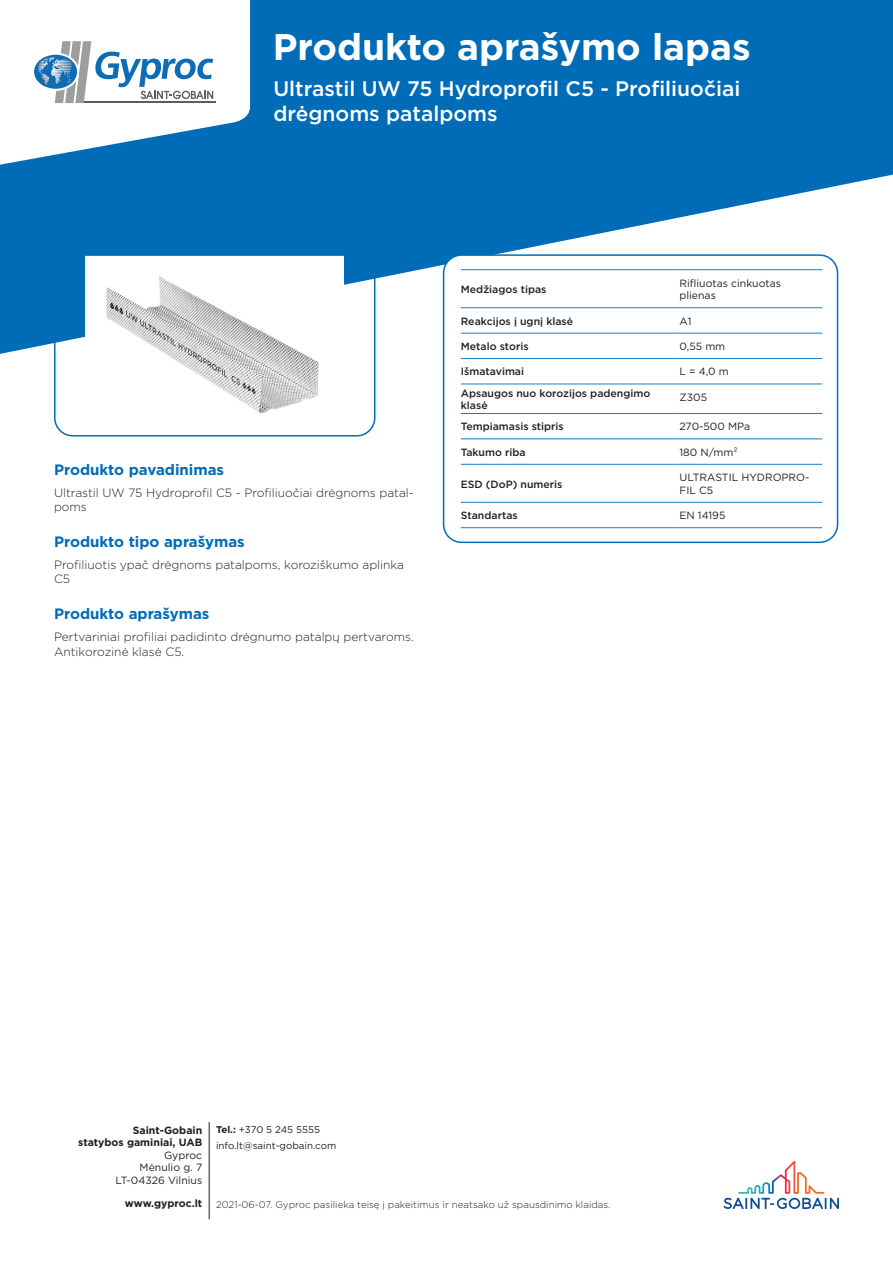
<style>
.page{position:relative;width:893px;height:1263px;background:#fff}
.page>*{position:absolute;margin:0;border:0;box-sizing:border-box;transform-origin:0 0}
.t1{font:700 37.05px "Gotham";color:#fff}
.Header_Name{font:500 21px/25.2px "Gotham";color:#fff}
.Longname{font:700 15px "Gotham";color:#006cb7}
.Shortname{font:300 12px/14.4px "Gotham";color:#231f20}
.column_1{font:500 10.5px/12.6px "Gotham";color:#231f20}
.column_2{font:10.5px/12.6px "Gotham";color:#231f20}
.t2{font:700 10.5px/12.6px "Gotham";color:#231f20;text-align:right}
.t3{font:300 9.75px "Gotham";color:#231f20}
.t4{font:9.75px/16.2px "Gotham";color:#231f20}
.s1{font-weight:700}
</style>
<div class="page">
<svg style="left:0;top:0;width:893px;height:354px;background:#2481c1"></svg>
<svg style="left:0;top:0;width:250px;height:170px"></svg>
<hr style="left:209px;top:1122px;width:1px;height:97px;background:#231f20">
<svg style="left:724px;top:1161px;width:115px;height:48px"></svg>
<img style="left:86px;top:257px;width:258px;height:156px">
<div style="left:54px;top:254px;width:321px;height:183px;border:2px solid #006cb7;border-radius:18px"></div>
<div style="left:444px;top:255px;width:393px;height:287px;background:#fff;border-radius:18px"></div>
<hr style="left:461px;top:269px;width:212px;height:1px;background:#197cc1">
<hr style="left:673px;top:269px;width:149px;height:1px;background:#197cc1">
<hr style="left:461px;top:307px;width:212px;height:1px;background:#197cc1">
<hr style="left:673px;top:307px;width:149px;height:1px;background:#197cc1">
<hr style="left:461px;top:333px;width:212px;height:1px;background:#197cc1">
<hr style="left:673px;top:333px;width:149px;height:1px;background:#197cc1">
<hr style="left:461px;top:358px;width:212px;height:1px;background:#197cc1">
<hr style="left:673px;top:358px;width:149px;height:1px;background:#197cc1">
<hr style="left:461px;top:384px;width:212px;height:1px;background:#197cc1">
<hr style="left:673px;top:384px;width:149px;height:1px;background:#197cc1">
<hr style="left:461px;top:413px;width:212px;height:1px;background:#197cc1">
<hr style="left:673px;top:413px;width:149px;height:1px;background:#197cc1">
<hr style="left:461px;top:438px;width:212px;height:1px;background:#197cc1">
<hr style="left:673px;top:438px;width:149px;height:1px;background:#197cc1">
<hr style="left:461px;top:464px;width:212px;height:1px;background:#197cc1">
<hr style="left:673px;top:464px;width:149px;height:1px;background:#197cc1">
<hr style="left:461px;top:502px;width:212px;height:1px;background:#197cc1">
<hr style="left:461px;top:527px;width:212px;height:1px;background:#197cc1">
<hr style="left:673px;top:502px;width:149px;height:1px;background:#197cc1">
<hr style="left:673px;top:527px;width:149px;height:1px;background:#197cc1">
<div style="left:443px;top:254px;width:395px;height:289px;border:2px solid #006cb7;border-radius:18px"></div>
<h1 class="t1" style="left:273px;top:22px;width:479px">Produkto aprašymo lapas</h1>
<p class="Header_Name" style="left:273px;top:76px;width:469px">Ultrastil UW 75 Hydroprofil C5 - Profiliuočiai drėgnoms patalpoms</p>
<p class="Longname" style="left:54px;top:460px;width:172px">Produkto pavadinimas</p>
<p class="Shortname" style="left:54px;top:485px;width:361px">Ultrastil UW 75 Hydroprofil C5 - Profiliuočiai drėgnoms patal&shy;poms</p>
<p class="Longname" style="left:54px;top:532px;width:192px">Produkto tipo aprašymas</p>
<p class="Shortname" style="left:54px;top:557px;width:352px">Profiliuotis ypač drėgnoms patalpoms, koroziškumo aplinka<br>C5</p>
<p class="Longname" style="left:54px;top:604px;width:157px">Produkto aprašymas</p>
<p class="Shortname" style="left:54px;top:630px;width:361px">Pertvariniai profiliai padidinto drėgnumo patalpų pertvaroms.<br>Antikorozinė klasė C5.</p>
<p class="column_1" style="left:461px;top:283px;width:87px">Medžiagos tipas</p>
<p class="column_2" style="left:679px;top:276px;width:103px">Rifliuotas cinkuotas plienas</p>
<p class="column_1" style="left:461px;top:314px;width:114px">Reakcijos į ugnį klasė</p>
<p class="column_2" style="left:679px;top:314px;width:14px">A1</p>
<p class="column_1" style="left:461px;top:340px;width:69px">Metalo storis</p>
<p class="column_2" style="left:679px;top:340px;width:47px">0,55 mm</p>
<p class="column_1" style="left:461px;top:365px;width:65px">Išmatavimai</p>
<p class="column_2" style="left:679px;top:365px;width:51px">L = 4,0 m</p>
<p class="column_1" style="left:461px;top:386px;width:191px">Apsaugos nuo korozijos padengimo klasė</p>
<p class="column_2" style="left:679px;top:391px;width:29px">Z305</p>
<p class="column_1" style="left:461px;top:420px;width:105px">Tempiamasis stipris</p>
<p class="column_2" style="left:679px;top:420px;width:72px">270-500 MPa</p>
<p class="column_1" style="left:461px;top:446px;width:66px">Takumo riba</p>
<p class="column_2" style="left:679px;top:446px;width:60px">180 N/mm²</p>
<p class="column_1" style="left:461px;top:477px;width:103px">ESD (DoP) numeris</p>
<p class="column_2" style="left:679px;top:471px;width:131px">ULTRASTIL HYDROPRO-<br>FIL C5</p>
<p class="column_1" style="left:461px;top:509px;width:58px">Standartas</p>
<p class="column_2" style="left:679px;top:509px;width:47px">EN 14195</p>
<p class="t2" style="left:78px;top:1123px;width:126px">Saint-Gobain<br>statybos gaminiai, UAB</p>
<p class="column_2" style="left:115px;top:1148px;width:88px;text-align:right">Gyproc<br>Mėnulio g. 7<br>LT-04326 Vilnius</p>
<p class="t2" style="left:125px;top:1197px;width:79px">www.gyproc.lt</p>
<p class="t4" style="left:216px;top:1121px;width:122px"><span class="s1">Tel.:</span> +370 5 245 5555 info.lt@saint-gobain.com</p>
<p class="t3" style="left:216px;top:1198px;width:396px">2021-06-07. Gyproc pasilieka teisę į pakeitimus ir neatsako už spausdinimo klaidas.</p>
</div>
